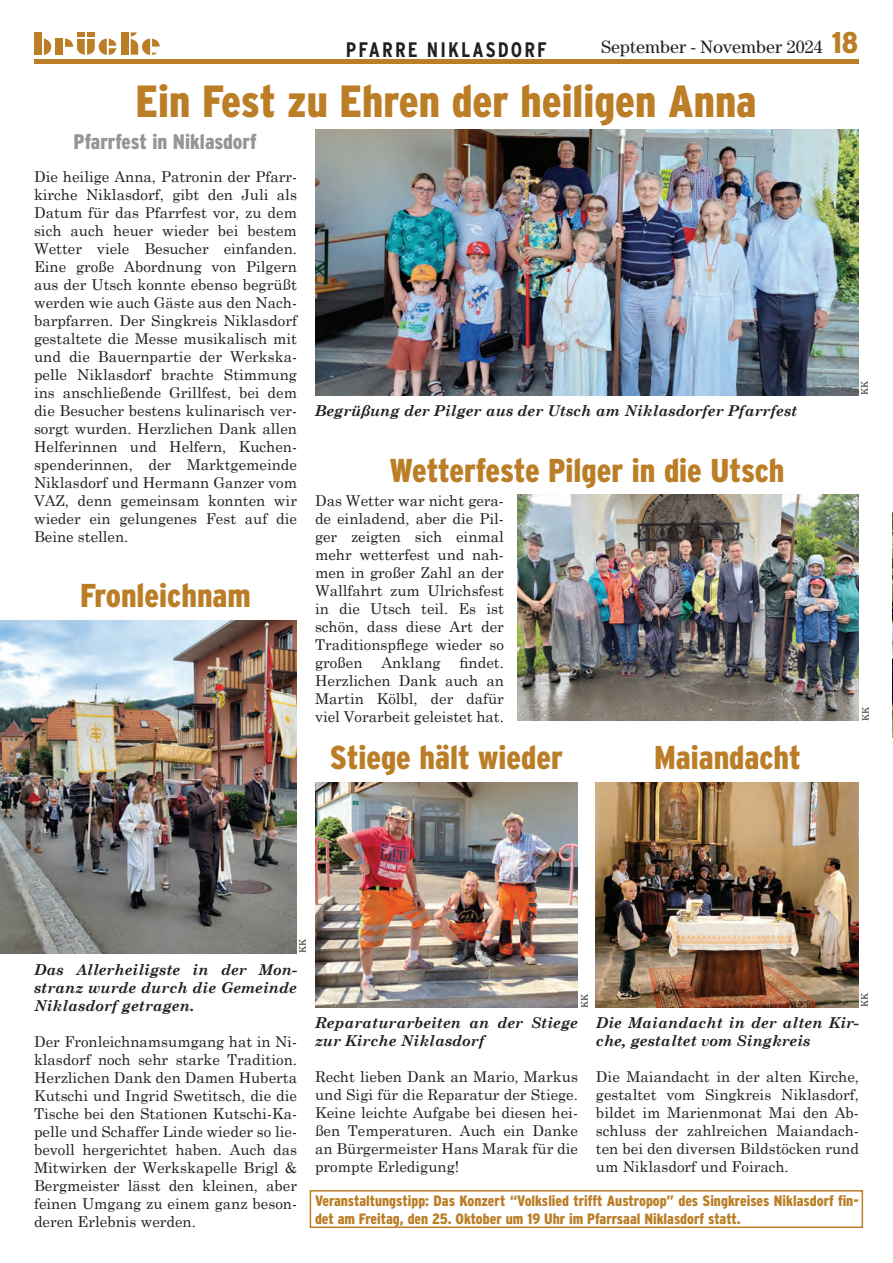
<style>
.page{position:relative;width:893px;height:1263px;background:#fff}
.page>*{position:absolute;margin:0;border:0;box-sizing:border-box;transform-origin:0 0}
.t1{font:900 condensed 45px "Interstate";color:#bb7e27}
.t2{font:900 condensed 33px "Interstate";color:#bb7e27}
.t3{font:900 condensed 21px "Interstate";color:#939598}
.t4{font:700 condensed 21px "Interstate";color:#231f20}
.t5{font:18px "Century LT";color:#231f20}
.t6{font:15px/18px "Century Schoolbook";color:#231f20;text-align:justify}
.t7{font:italic 700 15px/18px "Century Schoolbook";color:#231f20}
.t8{font:900 condensed 15px/18px "Interstate";color:#bb7e27}
.t9{font:9px "Century Schoolbook";color:#231f20}
.s1{font-size:18px}
.s2{font-family:"Interstate";font-weight:900;font-stretch:condensed;font-size:30px;color:#bb7e27}
</style>
<div class="page">
<div style="left:34px;top:59px;width:825px;height:5px;background:#bb7e27"></div>
<div style="left:34px;top:32px;width:8px;height:23px;background:#bb7e27"></div>
<div style="left:121px;top:32px;width:7px;height:23px;background:#bb7e27"></div>
<div style="left:55px;top:38px;width:8px;height:17px;background:#bb7e27"></div>
<svg style="left:65px;top:32px;width:51px;height:23px"></svg>
<svg style="left:44px;top:38px;width:7px;height:17px"></svg>
<svg style="left:131px;top:32px;width:29px;height:23px"></svg>
<div style="left:310px;top:1190px;width:553px;height:38px;border:2px solid #bb7e27"></div>
<img style="left:892px;top:513px;width:1px;height:224px">
<img style="left:315px;top:783px;width:263px;height:224px">
<svg style="left:327px;top:782px;width:240px;height:16px;background:#928879"></svg>
<img style="left:0;top:621px;width:297px;height:332px">
<img style="left:596px;top:783px;width:263px;height:224px">
<svg style="left:517px;top:494px;width:266px;height:23px"></svg>
<img style="left:315px;top:130px;width:544px;height:265px">
<img style="left:518px;top:495px;width:341px;height:226px">
<h3 class="t4" style="left:346px;top:38px;width:199px">PFARRE N<span class="s1">XXX</span>IKLASDORF</h3>
<p class="t5" style="left:601px;top:37px;width:258px">September - November 2024 <span class="s2">18</span></p>
<h1 class="t1" style="left:136px;top:76px;width:622px">Ein Fest zu Ehren der heiligen Anna</h1>
<h3 class="t3" style="left:74px;top:130px;width:185px">Pfarrfest in Niklasdorf</h3>
<p class="t6" style="left:34px;top:167px;width:264px">Die heilige Anna, Patronin der Pfarr&shy;kirche Niklasdorf, gibt den Juli als Datum für das Pfarrfest vor, zu dem sich auch heuer wieder bei bestem Wetter viele Besucher einfanden.<br>Eine große Abordnung von Pilgern aus der Utsch konnte ebenso begrüßt werden wie auch Gäste aus den Nach&shy;barpfarren. Der Singkreis Niklasdorf gestaltete die Messe musikalisch mit und die Bauernpartie der Werkska&shy;pelle Niklasdorf brachte Stimmung ins anschließende Grillfest, bei dem die Besucher bestens kulinarisch ver&shy;sorgt wurden. Herzlichen Dank allen Helferinnen und Helfern, Kuchen&shy;spenderinnen, der Marktgemeinde Niklasdorf und Hermann Ganzer vom VAZ, denn gemeinsam konnten wir wieder ein gelungenes Fest auf die Beine stellen.</p>
<p class="t9" style="left:859px;top:395px;width:16px;rotate:-90deg">KK</p>
<p class="t7" style="left:315px;top:402px;width:484px">Begrüßung der Pilger aus der Utsch am Niklasdorfer Pfarrfest</p>
<h2 class="t2" style="left:389px;top:452px;width:397px">Wetterfeste Pilger in die Utsch</h2>
<p class="t6" style="left:315px;top:491px;width:190px">Das Wetter war nicht gera&shy;de einladend, aber die Pil&shy;ger zeigten sich einmal mehr wetterfest und nah&shy;men in großer Zahl an der Wallfahrt zum Ulrichsfest in die Utsch teil. Es ist schön, dass diese Art der Traditionspflege wieder so großen</p>
<h2 class="t2" style="left:80px;top:577px;width:172px">Fronleichnam</h2>
<p class="t6" style="left:315px;top:653px;width:190px;text-indent:144px">findet.<br>Herzlichen Dank auch an Martin Kölbl, der dafür viel Vorarbeit geleistet hat.</p>
<p class="t6" style="left:381px;top:653px;width:61px">Anklang</p>
<p class="t9" style="left:860px;top:721px;width:16px;rotate:-90deg">KK</p>
<h2 class="t2" style="left:330px;top:739px;width:235px">Stiege hält wieder</h2>
<h2 class="t2" style="left:654px;top:739px;width:148px">Maiandacht</h2>
<p class="t9" style="left:297px;top:953px;width:16px;rotate:-90deg">KK</p>
<p class="t7" style="left:34px;top:960px;width:264px;text-align:justify">Das Allerheiligste in der Mon&shy;stranz wurde durch die Gemeinde Niklasdorf getragen.</p>
<p class="t6" style="left:34px;top:1032px;width:264px">Der Fronleichnamsumgang hat in Ni&shy;klasdorf noch sehr starke Tradition.<br>Herzlichen Dank den Damen Huberta Kutschi und Ingrid Swetitsch, die die Tische bei den Stationen Kutschi-Ka&shy;pelle und Schaffer Linde wieder so lie&shy;bevoll hergerichtet haben. Auch das Mitwirken der Werkskapelle Brigl &amp; Bergmeister lässt den kleinen, aber feinen Umgang zu einem ganz beson&shy;deren Erlebnis werden.</p>
<p class="t9" style="left:579px;top:1008px;width:16px;rotate:-90deg">KK</p>
<p class="t7" style="left:315px;top:1013px;width:264px">Reparaturarbeiten an der Stiege zur Kirche Niklasdorf</p>
<p class="t9" style="left:859px;top:1007px;width:16px;rotate:-90deg">KK</p>
<p class="t7" style="left:596px;top:1013px;width:264px">Die Maiandacht in der alten Kir&shy;che, gestaltet vom Singkreis</p>
<p class="t6" style="left:315px;top:1067px;width:264px">Recht lieben Dank an Mario, Markus und Sigi für die Reparatur der Stiege.<br>Keine leichte Aufgabe bei diesen hei&shy;ßen Temperaturen. Auch ein Danke an Bürgermeister Hans Marak für die prompte Erledigung!</p>
<p class="t6" style="left:596px;top:1067px;width:264px">Die Maiandacht in der alten Kirche, gestaltet vom Singkreis Niklasdorf, bildet im Marienmonat Mai den Ab&shy;schluss der zahlreichen Maiandach&shy;ten bei den diversen Bildstöcken rund um Niklasdorf und Foirach.</p>
<p class="t8" style="left:315px;top:1191px;width:545px">Veranstaltungstipp: Das Konzert “Volkslied trifft Austropop” des Singkreises Niklasdorf fin&shy;det am Freitag, den 25. Oktober um 19 Uhr im Pfarrsaal Niklasdorf statt.</p>
</div>
